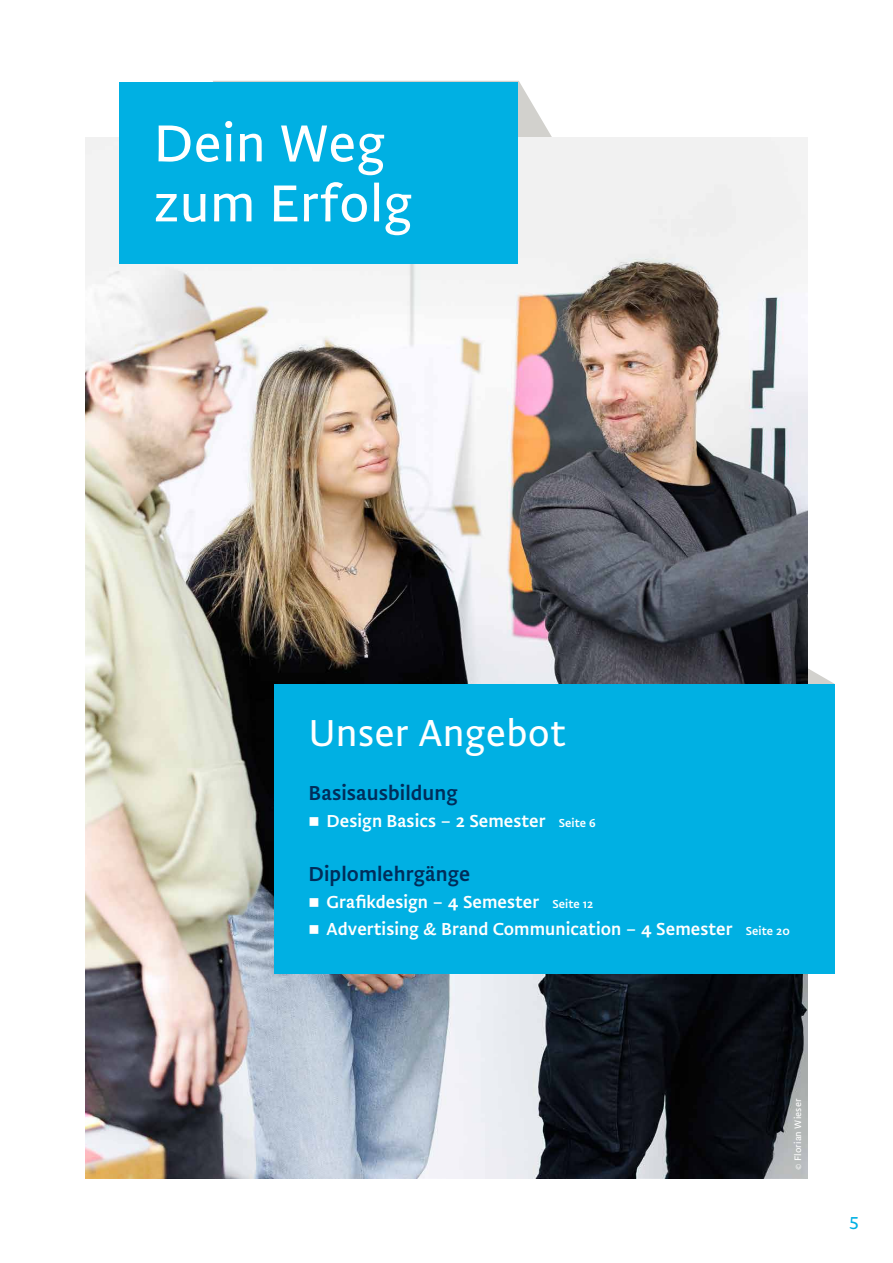
<style>
.page{position:relative;width:893px;height:1263px;background:#fff}
.page>*{position:absolute;margin:0;border:0;box-sizing:border-box;transform-origin:0 0}
.t1{font:300 54px/60px "Brioni Sanst Std";letter-spacing:.005em;color:#fff}
.t2{font:300 39px "Brioni Sanst Std";letter-spacing:.005em;color:#fff}
.t3{font:21px "Brioni Sanst Std";letter-spacing:.005em;color:#002d5a}
.t4{font:18px "Brioni Sanst Std";letter-spacing:.005em;color:#fff}
.t5{font:300 18px "Brioni Sanst Std";color:#00b0e3}
.t6{font:300 9.75px "Brioni Sanst Std";letter-spacing:.01em;color:#fff}
.s1{font-size:12px}
</style>
<div class="page">
<svg style="left:213px;top:81px;width:339px;height:56px"></svg>
<svg style="left:808px;top:668px;width:27px;height:16px"></svg>
<img style="left:85px;top:137px;width:723px;height:1042px">
<div style="left:274px;top:684px;width:561px;height:289px;background:#00b0e3"></div>
<div style="left:119px;top:82px;width:399px;height:182px;background:#00b0e3"></div>
<h1 class="t1" style="left:153px;top:111px;width:261px">Dein Weg zum Erfolg</h1>
<h2 class="t2" style="left:309px;top:707px;width:259px">Unser Angebot</h2>
<p class="t3" style="left:309px;top:778px;width:151px">Basisausbildung</p>
<p class="t4" style="left:309px;top:808px;width:289px">■ Design Basics – 2 Semester <span class="s1">Seite 6</span></p>
<p class="t3" style="left:309px;top:859px;width:163px">Diplomlehrgänge</p>
<p class="t4" style="left:309px;top:889px;width:286px">■ Grafikdesign – 4 Semester <span class="s1">Seite 12</span></p>
<p class="t4" style="left:309px;top:916px;width:483px">■ Advertising &amp; Brand Communication – 4 Semester <span class="s1">Seite 20</span></p>
<p class="t6" style="left:791px;top:1170px;width:73px;rotate:-90deg">© Florian Wieser</p>
<p class="t5" style="left:849px;top:1210px;width:11px">5</p>
</div>
